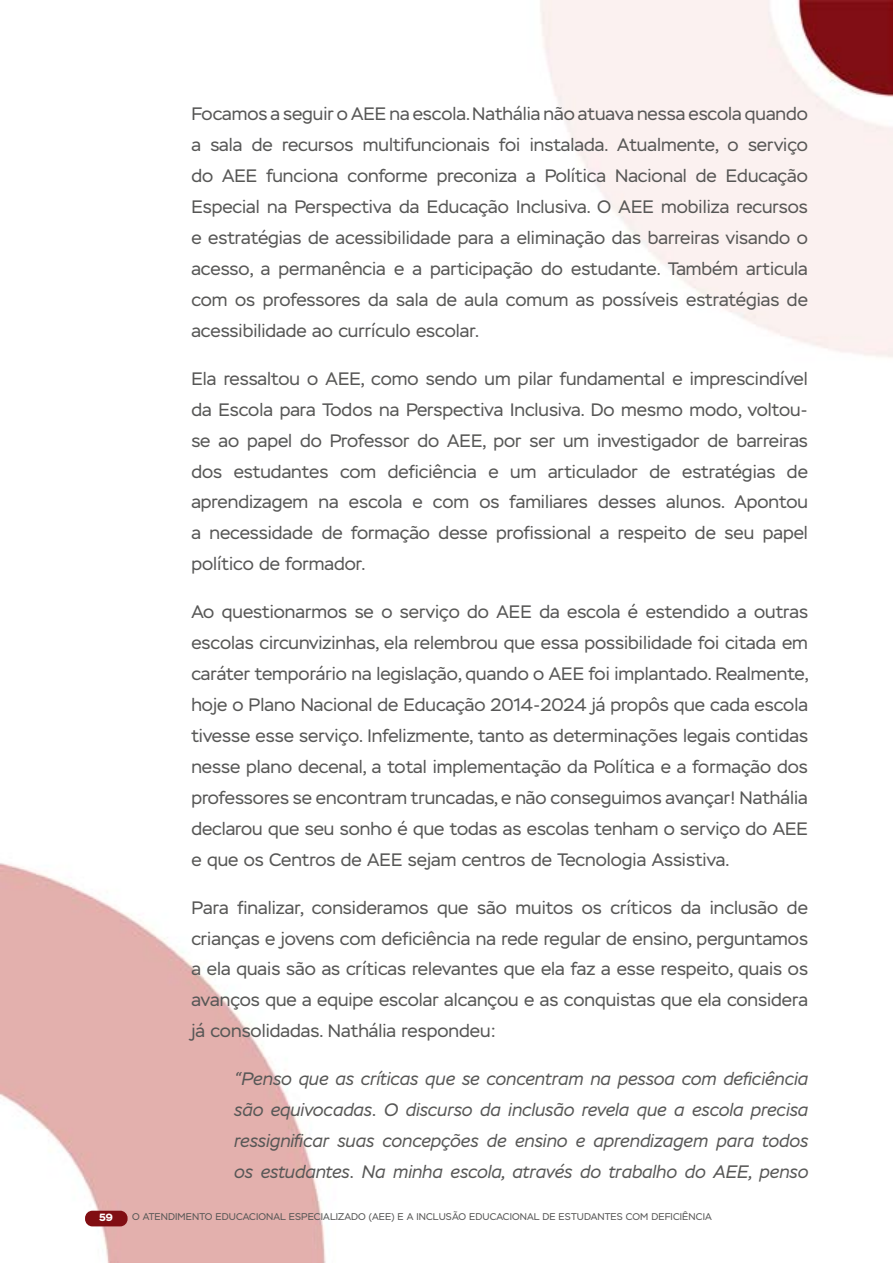
<style>
.page{position:relative;width:893px;height:1263px;background:#fff}
.page>*{position:absolute;margin:0;border:0;box-sizing:border-box;transform-origin:0 0}
.t1{font:18px/30.9px "Stem";color:#575756;text-align:justify}
.t2{font:italic 18px/30.9px "Stem";color:#575756;text-align:justify}
.t3{font:700 10.5px "Stem";color:#fff}
.t4{font:9.75px "Stem";letter-spacing:.01em;color:#575756}
</style>
<div class="page">
<img style="left:0;top:0;width:893px;height:1263px">
<div style="left:85px;top:1211px;width:43px;height:15px;background:#810e13;border-radius:7px"></div>
<p class="t1" style="left:191px;top:99px;width:618px">Focamos a seguir o AEE na escola. Nathália não atuava nessa escola quando a sala de recursos multifuncionais foi instalada. Atualmente, o serviço do AEE funciona conforme preconiza a Política Nacional de Educação Especial na Perspectiva da Educação Inclusiva. O AEE mobiliza recursos e estratégias de acessibilidade para a eliminação das barreiras visando o acesso, a permanência e a participação do estudante. Também articula com os professores da sala de aula comum as possíveis estratégias de acessibilidade ao currículo escolar.</p>
<p class="t1" style="left:191px;top:363px;width:618px">Ela ressaltou o AEE, como sendo um pilar fundamental e imprescindível da Escola para Todos na Perspectiva Inclusiva. Do mesmo modo, voltou&shy;se ao papel do Professor do AEE, por ser um investigador de barreiras dos estudantes com deficiência e um articulador de estratégias de aprendizagem na escola e com os familiares desses alunos. Apontou a necessidade de formação desse profissional a respeito de seu papel político de formador.</p>
<p class="t1" style="left:191px;top:597px;width:619px">Ao questionarmos se o serviço do AEE da escola é estendido a outras escolas circunvizinhas, ela relembrou que essa possibilidade foi citada em caráter temporário na legislação, quando o AEE foi implantado. Realmente, hoje o Plano Nacional de Educação 2014-2024 já propôs que cada escola tivesse esse serviço. Infelizmente, tanto as determinações legais contidas nesse plano decenal, a total implementação da Política e a formação dos professores se encontram truncadas, e não conseguimos avançar! Nathália declarou que seu sonho é que todas as escolas tenham o serviço do AEE e que os Centros de AEE sejam centros de Tecnologia Assistiva.</p>
<p class="t1" style="left:191px;top:892px;width:618px">Para finalizar, consideramos que são muitos os críticos da inclusão de crianças e jovens com deficiência na rede regular de ensino, perguntamos a ela quais são as críticas relevantes que ela faz a esse respeito, quais os avanços que a equipe escolar alcançou e as conquistas que ela considera já consolidadas. Nathália respondeu:</p>
<p class="t2" style="left:234px;top:1064px;width:576px">“Penso que as críticas que se concentram na pessoa com deficiência são equivocadas. O discurso da inclusão revela que a escola precisa ressignificar suas concepções de ensino e aprendizagem para todos os estudantes. Na minha escola, através do trabalho do AEE, penso</p>
<p class="t3" style="left:99px;top:1211px;width:15px">59</p>
<p class="t4" style="left:132px;top:1211px;width:581px">O ATENDIMENTO EDUCACIONAL ESPECIALIZADO (AEE) E A INCLUSÃO EDUCACIONAL DE ESTUDANTES COM DEFICIÊNCIA</p>
</div>
